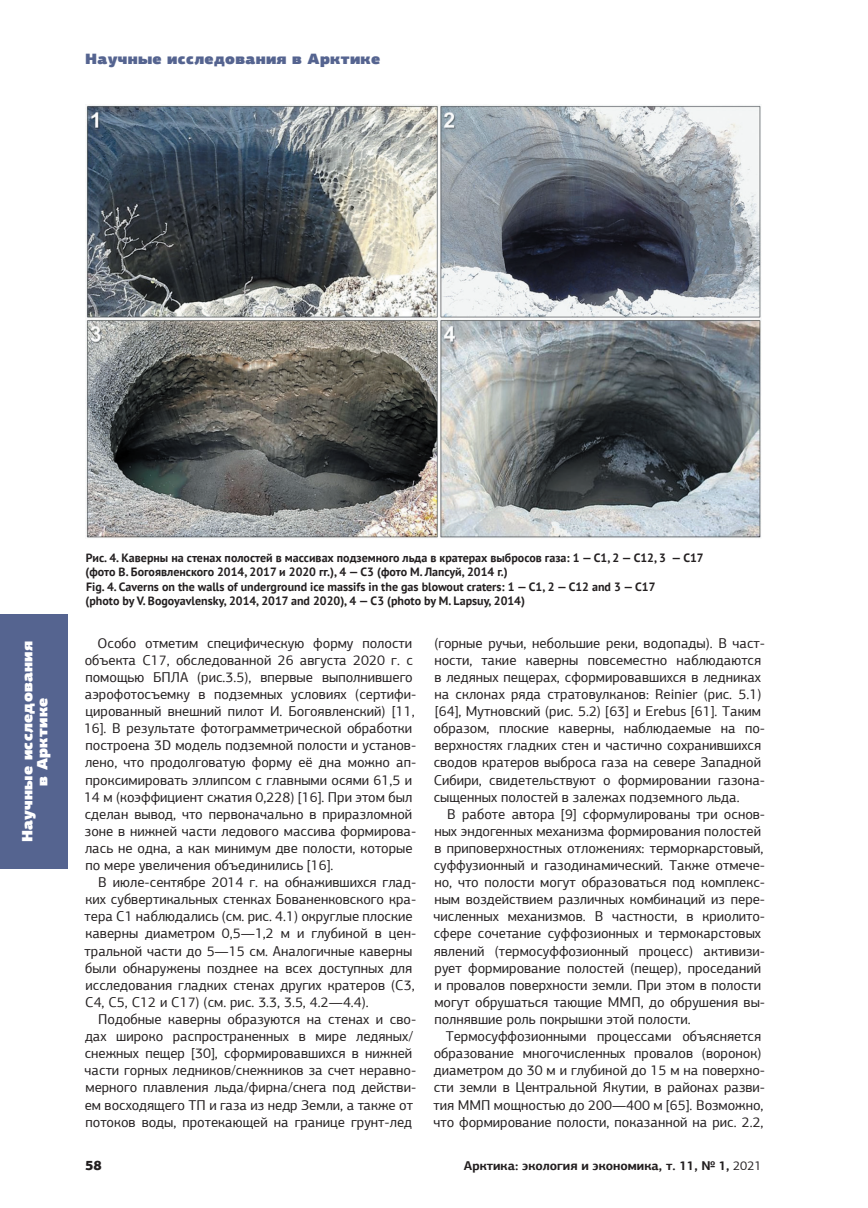
<style>
.page{position:relative;width:868px;height:1208px;background:#fff}
.page>*{position:absolute;margin:0;border:0;box-sizing:border-box;transform-origin:0 0}
.t1{font:900 15px "PF Agora Sans Pro";letter-spacing:.02em;color:#556490}
.t2{font:900 15px/15px "PF Agora Sans Pro";letter-spacing:.02em;color:#fff;text-align:center}
.t3{font:14.25px/17.1px "PF Agora Sans Pro";color:#231f20}
.t4{font:900 13.5px "PF Agora Sans Pro";color:#231f20}
.t5{font:700 12.75px "PF Agora Sans Pro";color:#231f20}
.t6{font:700 12px/14.4px "PT Sans";color:#231f20}
.s1{font-weight:400}
</style>
<div class="page">
<div style="left:0;top:614px;width:68px;height:254px;background:#556490"></div>
<img style="left:85px;top:105px;width:676px;height:433px">
<p class="t1" style="left:85px;top:48px;width:297px">Научные исследования в Арктике</p>
<p class="t6" style="left:86px;top:550px;width:619px">Рис. 4. Каверны на стенах полостей в массивах подземного льда в кратерах выбросов газа: 1 — С1, 2 — С12, 3 — С17 (фото В. Богоявленского 2014, 2017 и 2020 гг.), 4 — С3 (фото М. Лапсуй, 2014 г.)<br>Fig. 4. Caverns on the walls of underground ice massifs in the gas blowout craters: 1 — C1, 2 — C12 and 3 — С17<br>(photo by V. Bogoyavlensky, 2014, 2017 and 2020), 4 — C3 (photo by M. Lapsuy, 2014)</p>
<p class="t2" style="left:20px;top:842px;width:203px;rotate:-90deg">Научные исследования в Арктике</p>
<p class="t3" style="left:84px;top:634px;width:334px;text-indent:14px">Особо отметим специфическую форму полости объекта С17, обследованной 26 августа 2020 г. с помощью БПЛА (рис.3.5), впервые выполнившего аэрофотосъемку в подземных условиях (сертифи&shy;цированный внешний пилот И. Богоявленский) [11, 16]. В результате фотограмметрической обработки построена 3D модель подземной полости и установ&shy;лено, что продолговатую форму её дна можно ап&shy;проксимировать эллипсом с главными осями 61,5 и 14 м (коэффициент сжатия 0,228) [16]. При этом был сделан вывод, что первоначально в приразломной зоне в нижней части ледового массива формирова&shy;лась не одна, а как минимум две полости, которые по мере увеличения объединились [16].</p>
<p class="t3" style="left:85px;top:873px;width:333px;text-indent:14px">В июле-сентябре 2014 г. на обнажившихся глад&shy;ких субвертикальных стенках Бованенковского кра&shy;тера С1 наблюдались (см. рис. 4.1) округлые плоские каверны диаметром 0,5—1,2 м и глубиной в цен&shy;тральной части до 5—15 см. Аналогичные каверны были обнаружены позднее на всех доступных для исследования гладких стенах других кратеров (C3, C4, C5, C12 и C17) (см. рис. 3.3, 3.5, 4.2—4.4).</p>
<p class="t3" style="left:85px;top:1010px;width:333px;text-indent:14px">Подобные каверны образуются на стенах и сво&shy;дах широко распространенных в мире ледяных/ снежных пещер [30], сформировавшихся в нижней части горных ледников/снежников за счет неравно&shy;мерного плавления льда/фирна/снега под действи&shy;ем восходящего ТП и газа из недр Земли, а также от потоков воды, протекающей на границе грунт-лед</p>
<p class="t3" style="left:433px;top:634px;width:333px">(горные ручьи, небольшие реки, водопады). В част&shy;ности, такие каверны повсеместно наблюдаются в ледяных пещерах, сформировавшихся в ледниках на склонах ряда стратовулканов: Reinier (рис. 5.1) [64], Мутновский (рис. 5.2) [63] и Erebus [61]. Таким образом, плоские каверны, наблюдаемые на по&shy;верхностях гладких стен и частично сохранившихся сводов кратеров выброса газа на севере Западной Сибири, свидетельствуют о формировании газона&shy;сыщенных полостей в залежах подземного льда.</p>
<p class="t3" style="left:433px;top:805px;width:333px;text-indent:14px">В работе автора [9] сформулированы три основ&shy;ных эндогенных механизма формирования полостей в приповерхностных отложениях: терморкарстовый, суффузионный и газодинамический. Также отмече&shy;но, что полости могут образоваться под комплекс&shy;ным воздействием различных комбинаций из пере&shy;численных механизмов. В частности, в криолито&shy;сфере сочетание суффозионных и термокарстовых явлений (термосуффозионный процесс) активизи&shy;рует формирование полостей (пещер), проседаний и провалов поверхности земли. При этом в полости могут обрушаться тающие ММП, до обрушения вы&shy;полнявшие роль покрышки этой полости.</p>
<p class="t3" style="left:433px;top:1027px;width:333px;text-align:center">Термосуффозионными процессами объясняется образование многочисленных провалов (воронок) диаметром до 30 м и глубиной до 15 м на поверхно&shy;сти земли в Центральной Якутии, в районах разви&shy;тия ММП мощностью до 200—400 м [65]. Возможно, что формирование полости, показанной на рис. 2.2,</p>
<p class="t4" style="left:85px;top:1156px;width:18px">58</p>
<p class="t5" style="left:464px;top:1157px;width:299px">Арктика: экология и экономика, т. 11, № 1, <span class="s1">2021</span></p>
</div>
